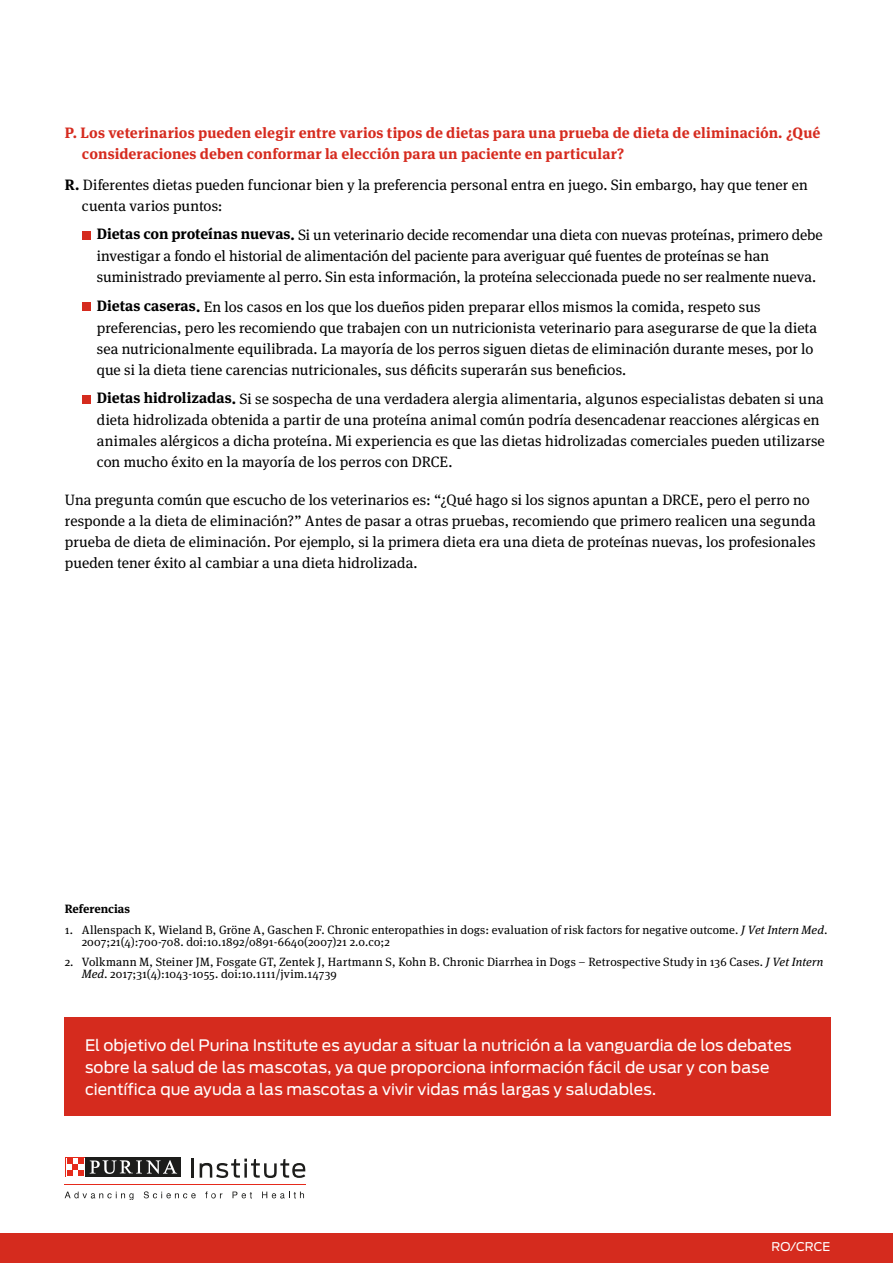
<style>
.page{position:relative;width:893px;height:1263px;background:#fff}
.page>*{position:absolute;margin:0;border:0;box-sizing:border-box;transform-origin:0 0}
.t1{font:15.75px/21.8px "Antenna";color:#fff}
.t2{font:15px/21px "Meta Serif Pro";color:#000}
.t3{font:700 15px/21px "Meta Serif Pro";letter-spacing:.01em;color:#d62b1f}
.t4{font:12px/12px "Meta Serif Pro";letter-spacing:.01em;color:#000}
.t5{font:700 12px "Meta Serif Pro";color:#000}
.t6{font:12px "Antenna";color:#fff}
.s1{font-weight:700}
.s2{font-style:italic}
</style>
<div class="page">
<div style="left:0;top:1233px;width:893px;height:30px;background:#d52b1e"></div>
<hr style="left:65px;top:1184px;width:241px;height:1px;background:#e52a1b">
<svg style="left:192px;top:1158px;width:2px;height:19px"></svg>
<svg style="left:200px;top:1158px;width:105px;height:20px"></svg>
<svg style="left:65px;top:1191px;width:68px;height:9px"></svg>
<svg style="left:144px;top:1191px;width:52px;height:7px"></svg>
<svg style="left:205px;top:1191px;width:17px;height:7px"></svg>
<svg style="left:233px;top:1191px;width:19px;height:7px"></svg>
<svg style="left:262px;top:1191px;width:42px;height:7px"></svg>
<div style="left:65px;top:1157px;width:21px;height:20px;background:#1d1d1b"></div>
<svg style="left:65px;top:1157px;width:20px;height:20px"></svg>
<div style="left:86px;top:1157px;width:95px;height:20px;background:#1d1d1b"></div>
<svg style="left:90px;top:1160px;width:87px;height:14px"></svg>
<svg style="left:66px;top:1158px;width:18px;height:18px"></svg>
<svg style="left:67px;top:1158px;width:17px;height:17px"></svg>
<div style="left:82px;top:231px;width:8px;height:8px;background:#d52b1e"></div>
<div style="left:82px;top:302px;width:8px;height:9px;background:#d52b1e"></div>
<div style="left:82px;top:395px;width:8px;height:8px;background:#d52b1e"></div>
<div style="left:64px;top:1017px;width:766px;height:99px;background:#d52b1e"></div>
<p class="t3" style="left:82px;top:121px;width:740px;text-indent:-17px">P. Los veterinarios pueden elegir entre varios tipos de dietas para una prueba de dieta de eliminación. ¿Qué consideraciones deben conformar la elección para un paciente en particular?</p>
<p class="t2" style="left:82px;top:173px;width:727px;text-indent:-17px"><span class="s1">R.</span> Diferentes dietas pueden funcionar bien y la preferencia personal entra en juego. Sin embargo, hay que tener en cuenta varios puntos:</p>
<p class="t2" style="left:97px;top:224px;width:727px"><span class="s1">Dietas con proteínas nuevas.</span> Si un veterinario decide recomendar una dieta con nuevas proteínas, primero debe investigar a fondo el historial de alimentación del paciente para averiguar qué fuentes de proteínas se han suministrado previamente al perro. Sin esta información, la proteína seleccionada puede no ser realmente nueva.</p>
<p class="t2" style="left:97px;top:295px;width:722px"><span class="s1">Dietas caseras.</span> En los casos en los que los dueños piden preparar ellos mismos la comida, respeto sus preferencias, pero les recomiendo que trabajen con un nutricionista veterinario para asegurarse de que la dieta sea nutricionalmente equilibrada. La mayoría de los perros siguen dietas de eliminación durante meses, por lo que si la dieta tiene carencias nutricionales, sus déficits superarán sus beneficios.</p>
<p class="t2" style="left:97px;top:388px;width:729px"><span class="s1">Dietas hidrolizadas.</span> Si se sospecha de una verdadera alergia alimentaria, algunos especialistas debaten si una dieta hidrolizada obtenida a partir de una proteína animal común podría desencadenar reacciones alérgicas en animales alérgicos a dicha proteína. Mi experiencia es que las dietas hidrolizadas comerciales pueden utilizarse con mucho éxito en la mayoría de los perros con DRCE.</p>
<p class="t2" style="left:65px;top:489px;width:752px">Una pregunta común que escucho de los veterinarios es: “¿Qué hago si los signos apuntan a DRCE, pero el perro no responde a la dieta de eliminación?” Antes de pasar a otras pruebas, recomiendo que primero realicen una segunda prueba de dieta de eliminación. Por ejemplo, si la primera dieta era una dieta de proteínas nuevas, los profesionales pueden tener éxito al cambiar a una dieta hidrolizada.</p>
<p class="t5" style="left:65px;top:899px;width:67px">Referencias</p>
<p class="t4" style="left:82px;top:923px;width:747px;text-indent:-17px">1. Allenspach K, Wieland B, Gröne A, Gaschen F. Chronic enteropathies in dogs: evaluation of risk factors for negative outcome. <span class="s2">J Vet Intern Med.<br></span>2007;21(4):700-708. doi:10.1892/0891-6640(2007)21 2.0.co;2</p>
<p class="t4" style="left:82px;top:955px;width:743px;text-indent:-17px">2. Volkmann M, Steiner JM, Fosgate GT, Zentek J, Hartmann S, Kohn B. Chronic Diarrhea in Dogs – Retrospective Study in 136 Cases. <span class="s2">J Vet Intern<br>Med.</span> 2017;31(4):1043-1055. doi:10.1111/jvim.14739</p>
<p class="t1" style="left:85px;top:1034px;width:708px">El objetivo del Purina Institute es ayudar a situar la nutrición a la vanguardia de los debates sobre la salud de las mascotas, ya que proporciona información fácil de usar y con base científica que ayuda a las mascotas a vivir vidas más largas y saludables.</p>
<p class="t6" style="left:771px;top:1239px;width:60px">RO/CRCE</p>
</div>
